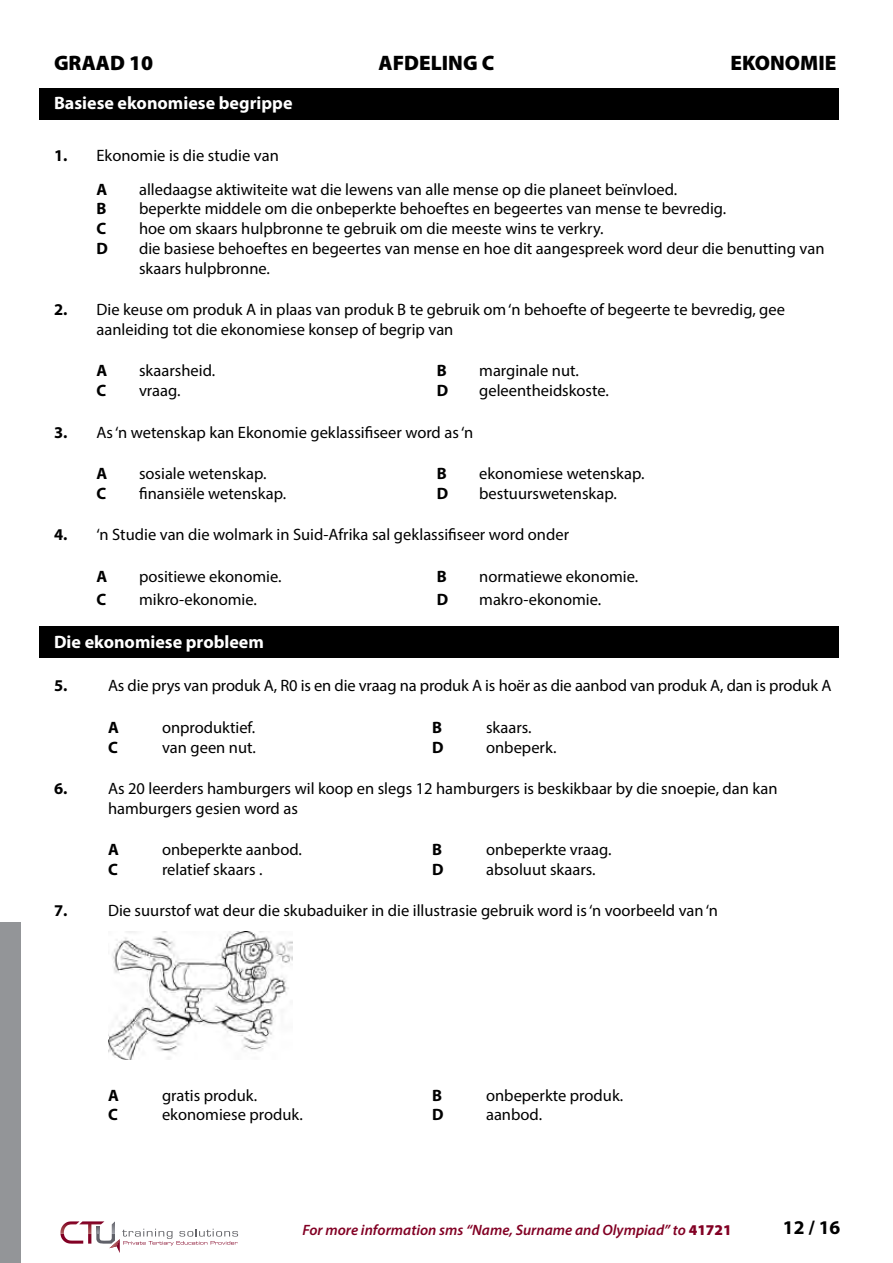
<style>
.page{position:relative;width:893px;height:1263px;background:#fff}
.page>*{position:absolute;margin:0;border:0;box-sizing:border-box;transform-origin:0 0}
.t1{font:900 21px "Myriad Pro";color:#000}
.t2{font:700 19.5px "Myriad Pro";color:#000}
.t3{font:700 18px "Myriad Pro";color:#fff}
.t4{font:16.5px/19.8px "Myriad Pro";color:#000}
.t5{font:700 16.5px "Myriad Pro";color:#000}
.t6{font:italic 600 15px "Myriad Pro";color:#820024}
.s1{font-weight:700}
.s2{font-weight:900;font-style:normal}
</style>
<div class="page">
<div style="left:0;top:922px;width:21px;height:341px;background:#939598"></div>
<svg style="left:60px;top:1221px;width:178px;height:32px"></svg>
<div style="left:40px;top:88px;width:799px;height:31px;background:#000"></div>
<div style="left:40px;top:627px;width:799px;height:31px;background:#000"></div>
<img style="left:108px;top:932px;width:184px;height:127px">
<p class="t1" style="left:54px;top:51px;width:101px">GRAAD 10</p>
<p class="t1" style="left:379px;top:51px;width:117px">AFDELING C</p>
<p class="t1" style="left:730px;top:51px;width:107px">EKONOMIE</p>
<p class="t3" style="left:54px;top:92px;width:240px">Basiese ekonomiese begrippe</p>
<p class="t4" style="left:97px;top:138px;width:184px;line-height:33.6px;text-indent:-43px"><span class="s1">1.</span> Ekonomie is die studie van<br><span class="s1">A</span></p>
<p class="t4" style="left:139px;top:179px;width:540px">alledaagse aktiwiteite wat die lewens van alle mense op die planeet beïnvloed.</p>
<p class="t5" style="left:97px;top:198px;width:11px">B</p>
<p class="t4" style="left:139px;top:199px;width:589px">beperkte middele om die onbeperkte behoeftes en begeertes van mense te bevredig.</p>
<p class="t5" style="left:97px;top:218px;width:11px">C</p>
<p class="t4" style="left:139px;top:218px;width:466px">hoe om skaars hulpbronne te gebruik om die meeste wins te verkry.</p>
<p class="t5" style="left:97px;top:238px;width:13px">D</p>
<p class="t4" style="left:139px;top:238px;width:687px">die basiese behoeftes en begeertes van mense en hoe dit aangespreek word deur die benutting van skaars hulpbronne.</p>
<p class="t4" style="left:97px;top:299px;width:690px;text-indent:-43px"><span class="s1">2.</span> Die keuse om produk A in plaas van produk B te gebruik om ‘n behoefte of begeerte te bevredig, gee aanleiding tot die ekonomiese konsep of begrip van</p>
<p class="t5" style="left:97px;top:360px;width:12px">A</p>
<p class="t4" style="left:139px;top:361px;width:78px">skaarsheid.</p>
<p class="t5" style="left:437px;top:360px;width:11px">B</p>
<p class="t4" style="left:479px;top:361px;width:101px">marginale nut.</p>
<p class="t5" style="left:97px;top:380px;width:11px">C</p>
<p class="t4" style="left:139px;top:380px;width:43px">vraag.</p>
<p class="t5" style="left:437px;top:380px;width:13px">D</p>
<p class="t4" style="left:479px;top:380px;width:131px">geleentheidskoste.</p>
<p class="t4" style="left:54px;top:422px;width:421px"><span class="s1">3.</span> As ‘n wetenskap kan Ekonomie geklassifiseer word as ‘n</p>
<p class="t5" style="left:97px;top:463px;width:12px">A</p>
<p class="t4" style="left:139px;top:463px;width:129px">sosiale wetenskap.</p>
<p class="t5" style="left:437px;top:463px;width:11px">B</p>
<p class="t4" style="left:479px;top:463px;width:167px">ekonomiese wetenskap.</p>
<p class="t5" style="left:97px;top:482px;width:11px">C</p>
<p class="t4" style="left:139px;top:483px;width:149px">finansiële wetenskap.</p>
<p class="t5" style="left:437px;top:482px;width:13px">D</p>
<p class="t4" style="left:479px;top:483px;width:139px">bestuurswetenskap.</p>
<p class="t4" style="left:54px;top:524px;width:517px"><span class="s1">4.</span> ‘n Studie van die wolmark in Suid-Afrika sal geklassifiseer word onder</p>
<p class="t5" style="left:97px;top:565px;width:12px">A</p>
<p class="t4" style="left:139px;top:566px;width:144px">positiewe ekonomie.</p>
<p class="t5" style="left:437px;top:565px;width:11px">B</p>
<p class="t4" style="left:479px;top:566px;width:161px">normatiewe ekonomie.</p>
<p class="t5" style="left:97px;top:589px;width:11px">C</p>
<p class="t4" style="left:139px;top:589px;width:119px">mikro-ekonomie.</p>
<p class="t5" style="left:437px;top:589px;width:13px">D</p>
<p class="t4" style="left:479px;top:589px;width:124px">makro-ekonomie.</p>
<p class="t3" style="left:54px;top:630px;width:211px">Die ekonomiese probleem</p>
<p class="t5" style="left:54px;top:675px;width:15px">5.</p>
<p class="t4" style="left:108px;top:676px;width:725px">As die prys van produk A, R0 is en die vraag na produk A is hoër as die aanbod van produk A, dan is produk A</p>
<p class="t5" style="left:108px;top:716px;width:12px">A</p>
<p class="t4" style="left:162px;top:717px;width:95px">onproduktief.</p>
<p class="t5" style="left:432px;top:716px;width:11px">B</p>
<p class="t4" style="left:486px;top:717px;width:47px">skaars.</p>
<p class="t5" style="left:108px;top:736px;width:11px">C</p>
<p class="t4" style="left:162px;top:737px;width:95px">van geen nut.</p>
<p class="t5" style="left:432px;top:736px;width:13px">D</p>
<p class="t4" style="left:486px;top:737px;width:72px">onbeperk.</p>
<p class="t5" style="left:54px;top:778px;width:15px">6.</p>
<p class="t4" style="left:108px;top:778px;width:671px">As 20 leerders hamburgers wil koop en slegs 12 hamburgers is beskikbaar by die snoepie, dan kan hamburgers gesien word as</p>
<p class="t5" style="left:108px;top:839px;width:12px">A</p>
<p class="t4" style="left:162px;top:839px;width:141px">onbeperkte aanbod.</p>
<p class="t5" style="left:432px;top:839px;width:11px">B</p>
<p class="t4" style="left:486px;top:839px;width:127px">onbeperkte vraag.</p>
<p class="t5" style="left:108px;top:859px;width:11px">C</p>
<p class="t4" style="left:162px;top:859px;width:102px">relatief skaars .</p>
<p class="t5" style="left:432px;top:859px;width:13px">D</p>
<p class="t4" style="left:486px;top:859px;width:111px">absoluut skaars.</p>
<p class="t5" style="left:54px;top:900px;width:15px">7.</p>
<p class="t4" style="left:108px;top:901px;width:611px">Die suurstof wat deur die skubaduiker in die illustrasie gebruik word is ‘n voorbeeld van ‘n</p>
<p class="t5" style="left:108px;top:1084px;width:12px">A</p>
<p class="t4" style="left:162px;top:1085px;width:97px">gratis produk.</p>
<p class="t5" style="left:432px;top:1084px;width:11px">B</p>
<p class="t4" style="left:486px;top:1085px;width:139px">onbeperkte produk.</p>
<p class="t5" style="left:108px;top:1104px;width:11px">C</p>
<p class="t4" style="left:162px;top:1105px;width:142px">ekonomiese produk.</p>
<p class="t5" style="left:432px;top:1104px;width:13px">D</p>
<p class="t4" style="left:486px;top:1105px;width:58px">aanbod.</p>
<p class="t6" style="left:302px;top:1220px;width:431px">For more information sms “Name, Surname and Olympiad” to <span class="s2">41721</span></p>
<p class="t2" style="left:783px;top:1214px;width:59px">12 / 16</p>
</div>
